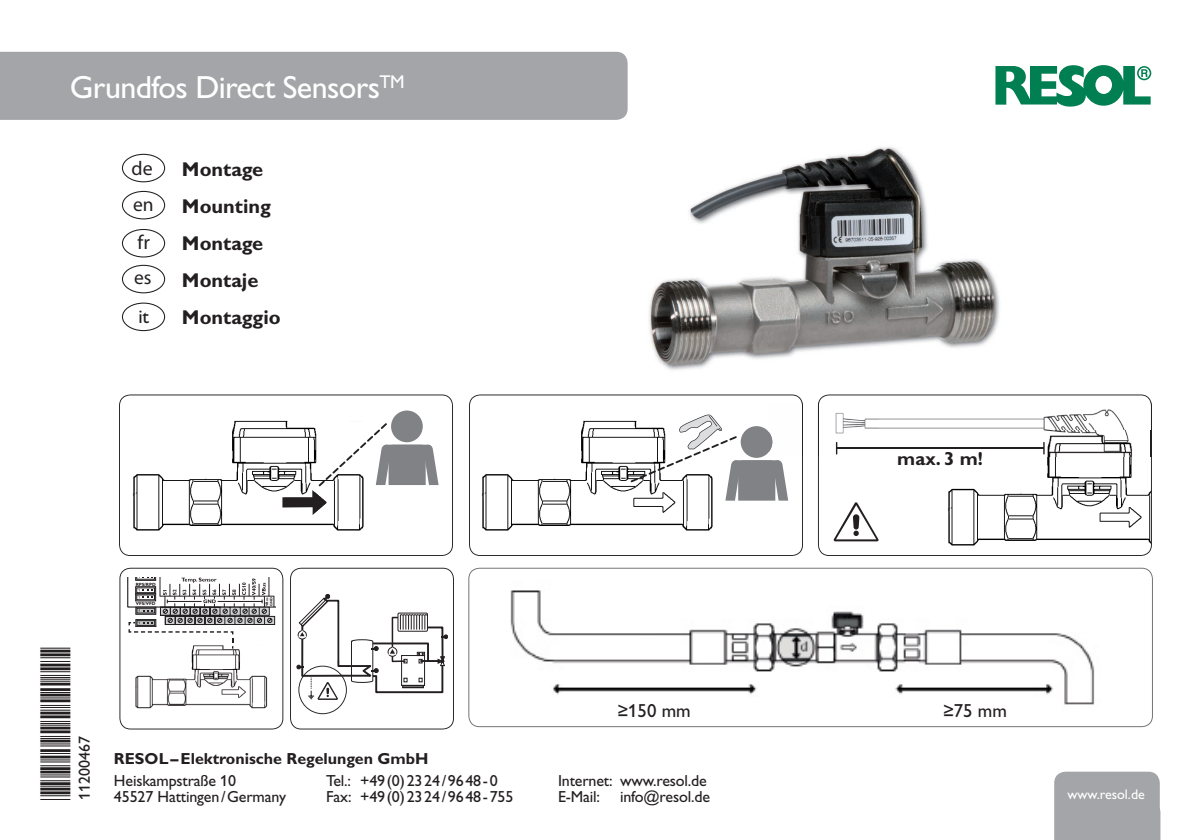
<style>
.page{position:relative;width:1191px;height:840px;background:#fff}
.page>*{position:absolute;margin:0;border:0;box-sizing:border-box;transform-origin:0 0}
.t1{font:40px "Free 3 of 9 Extended";color:#231f20}
.t2{font:32px "Gill Alt One";letter-spacing:-.02em;color:#fff}
.t3{font:700 20px "Gill Alt One";color:#231f20}
.t4{font:20px "Myriad";color:#231f20}
.t5{font:19.8px "Myriad";color:#231f20}
.t6{font:19.4px "Myriad";color:#231f20}
.t7{font:19.4px "Myriad Pro";color:#231f20}
.t8{font:19.4px "Gill Alt One";color:#231f20}
.t9{font:18.8px "Gill Alt One";color:#231f20}
.t10{font:700 18.8px "Gill Alt One";color:#231f20}
.t11{font:16px/16px "Gill Alt One";letter-spacing:-.01em;color:#231f20}
.t12{font:700 16px "Gill Alt One";color:#231f20}
.t13{font:14px "Gill Alt One";color:#fff}
.t14{font:700 4.6px "Gill Alt One";color:#231f20}
.t15{font:700 3.4px/4.2px "Gill Alt One";color:#231f20}
.s1{font-family:"Arial"}
</style>
<div class="page">
<div style="left:0;top:52px;width:627px;height:68px;background:#a4a5a9"></div>
<img style="left:648px;top:147px;width:352px;height:223px">
<div style="left:1054px;top:771px;width:106px;height:68px;background:#a4a5a9"></div>
<svg style="left:995px;top:65px;width:156px;height:41px"></svg>
<div style="left:122px;top:154px;width:43px;height:28px;border:1px solid #231f20;border-radius:50%"></div>
<div style="left:122px;top:191px;width:43px;height:28px;border:1px solid #231f20;border-radius:50%"></div>
<div style="left:122px;top:229px;width:43px;height:28px;border:1px solid #231f20;border-radius:50%"></div>
<div style="left:122px;top:265px;width:43px;height:28px;border:1px solid #231f20;border-radius:50%"></div>
<div style="left:122px;top:302px;width:43px;height:29px;border:1px solid #231f20;border-radius:50%"></div>
<svg style="left:119px;top:394px;width:334px;height:161px"></svg>
<svg style="left:818px;top:394px;width:333px;height:161px"></svg>
<svg style="left:469px;top:394px;width:334px;height:161px"></svg>
<div style="left:391px;top:410px;width:32px;height:32px;background:#808285;border-radius:50%"></div>
<svg style="left:282px;top:423px;width:156px;height:91px"></svg>
<svg style="left:630px;top:414px;width:158px;height:86px"></svg>
<img style="left:768px;top:402px;width:384px;height:54px">
<img style="left:818px;top:402px;width:1px;height:54px">
<img style="left:1150px;top:402px;width:1px;height:54px">
<svg style="left:1151px;top:430px;width:1px;height:26px"></svg>
<img style="left:801px;top:402px;width:2px;height:54px">
<img style="left:768px;top:431px;width:4px;height:21px">
<svg style="left:833px;top:502px;width:45px;height:39px"></svg>
<svg style="left:836px;top:441px;width:1px;height:13px"></svg>
<svg style="left:1043px;top:441px;width:1px;height:13px"></svg>
<hr style="left:837px;top:447px;width:206px;height:1px;background:#231f20">
<svg style="left:468px;top:567px;width:684px;height:159px"></svg>
<svg style="left:290px;top:567px;width:164px;height:162px"></svg>
<svg style="left:119px;top:567px;width:164px;height:162px"></svg>
<h2 class="t2" style="left:70px;top:69px;width:336px">Grundfos Direct Sensors<sup>TM</sup></h2>
<p class="t5" style="left:132px;top:158px;width:23px">de</p>
<p class="t3" style="left:182px;top:157px;width:83px">Montage</p>
<p class="t6" style="left:133px;top:194px;width:22px">en</p>
<p class="t3" style="left:182px;top:194px;width:90px">Mounting</p>
<p class="t4" style="left:138px;top:232px;width:14px">fr</p>
<p class="t3" style="left:182px;top:231px;width:83px">Montage</p>
<p class="t7" style="left:134px;top:265px;width:19px">es</p>
<p class="t3" style="left:182px;top:268px;width:78px">Montaje</p>
<p class="t8" style="left:138px;top:305px;width:12px">it</p>
<p class="t3" style="left:182px;top:305px;width:100px">Montaggio</p>
<p class="t10" style="left:897px;top:447px;width:87px">max. 3 m!</p>
<h1 class="t1" style="left:33px;top:800px;width:155px;rotate:-90deg">*11200467*</h1>
<p class="t11" style="left:76px;top:800px;width:65px;rotate:-90deg">11200467</p>
<p class="t14" style="left:136px;top:581px;width:22px">RPS/RPD</p>
<p class="t14" style="left:136px;top:600px;width:21px">VFS/VFD</p>
<p class="t15" style="left:265px;top:606px;width:10px;rotate:-90deg">VBus<br>GND</p>
<p class="t9" style="left:618px;top:699px;width:74px"><span class="s1">≥</span>150 mm</p>
<p class="t9" style="left:943px;top:699px;width:65px"><span class="s1">≥</span>75 mm</p>
<p class="t12" style="left:114px;top:748px;width:316px">RESOL – Elektronische Regelungen GmbH</p>
<p class="t11" style="left:114px;top:771px;width:173px">Heiskampstraße 10<br>45527 Hattingen / Germany</p>
<p class="t11" style="left:326px;top:772px;width:189px">Tel.: +49 (0) 23 24 / 96 48 - 0<br>Fax: +49 (0) 23 24 / 96 48 - 755</p>
<p class="t11" style="left:558px;top:772px;width:153px">Internet: www.resol.de<br>E-Mail: info@resol.de</p>
<p class="t13" style="left:1067px;top:785px;width:79px">www.resol.de</p>
</div>
